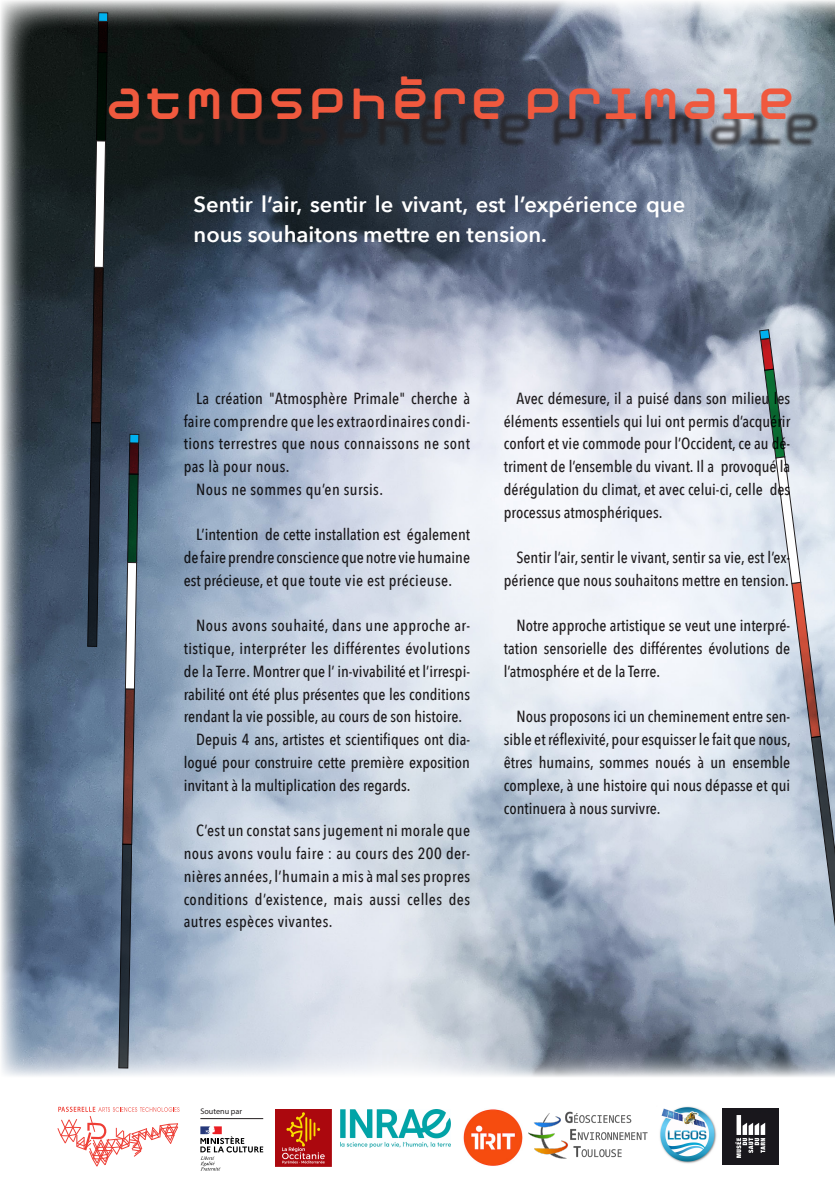
<style>
.page{position:relative;width:835px;height:1181px;background:#fff}
.page>*{position:absolute;margin:0;border:0;box-sizing:border-box;transform-origin:0 0}
.t1{font:45.39px "Moby";color:#f0593e}
.t2{font:600 21.95px/30.4px "Avenir Next";color:#fff}
.t3{font:500 16.1px/22.8px "Avenir Next Condensed";color:#231f20;text-align:justify}
.t4{font:500 16.1px "Avenir Next Condensed";letter-spacing:.025em;color:#231f20}
.t5{font:8.15px "Myriad Pro";color:#231f20}
</style>
<div class="page">
<img style="left:0;top:0;width:834px;height:1077px">
<div style="left:131px;top:98px;width:689px;height:50px;background:#231f20;opacity:.75"></div>
<svg style="left:118px;top:434px;width:21px;height:634px;background:#5f6a78"></svg>
<svg style="left:87px;top:12px;width:21px;height:634px;background:#323a40"></svg>
<svg style="left:759px;top:329px;width:75px;height:630px;background:#bec5d0"></svg>
<svg style="left:58px;top:1106px;width:121px;height:60px"></svg>
<svg style="left:200px;top:1126px;width:63px;height:44px"></svg>
<hr style="left:200px;top:1118px;width:63px;height:1px;background:#231f20">
<img style="left:275px;top:1109px;width:56px;height:57px">
<img style="left:463px;top:1109px;width:60px;height:57px">
<img style="left:528px;top:1111px;width:119px;height:48px">
<img style="left:660px;top:1106px;width:57px;height:58px">
<img style="left:340px;top:1109px;width:110px;height:38px">
<img style="left:722px;top:1108px;width:56px;height:56px">
<p class="t1" style="left:106px;top:75px;width:690px">ATMOSPHÈRE PRIMALE</p>
<p class="t2" style="left:193px;top:189px;width:493px">Sentir l’air, sentir le vivant, est l’expérience que nous souhaitons mettre en tension.</p>
<p class="t3" style="left:196px;top:387px;width:275px">La création "Atmosphère Primale" cherche à</p>
<p class="t4" style="left:184px;top:411px;width:288px">faire comprendre que les extraordinaires condi-</p>
<p class="t4" style="left:184px;top:434px;width:288px">tions terrestres que nous connaissons ne sont</p>
<p class="t4" style="left:184px;top:457px;width:107px">pas là pour nous.</p>
<p class="t4" style="left:196px;top:479px;width:188px">Nous ne sommes qu’en sursis.</p>
<p class="t3" style="left:184px;top:523px;width:288px;text-indent:13px">L’intention de cette installation est également de faire prendre conscience que notre vie humaine est précieuse, et que toute vie est précieuse.</p>
<p class="t4" style="left:196px;top:616px;width:275px">Nous avons souhaité, dans une approche ar-</p>
<p class="t4" style="left:184px;top:639px;width:288px">tistique, interpréter les différentes évolutions</p>
<p class="t3" style="left:184px;top:660px;width:288px">de la Terre. Montrer que l’ in-vivabilité et l’irrespi-</p>
<p class="t3" style="left:184px;top:682px;width:288px">rabilité ont été plus présentes que les conditions</p>
<p class="t3" style="left:184px;top:705px;width:280px">rendant la vie possible, au cours de son histoire.</p>
<p class="t3" style="left:196px;top:728px;width:275px">Depuis 4 ans, artistes et scientifiques ont dia-</p>
<p class="t3" style="left:184px;top:751px;width:288px">logué pour construire cette première exposition</p>
<p class="t3" style="left:184px;top:773px;width:228px">invitant à la multiplication des regards.</p>
<p class="t3" style="left:184px;top:819px;width:288px;text-indent:13px">C’est un constat sans jugement ni morale que nous avons voulu faire : au cours des 200 der&shy;nières années, l’humain a mis à mal ses propres conditions d’existence, mais aussi celles des autres espèces vivantes.</p>
<p class="t3" style="left:504px;top:387px;width:288px;text-indent:13px">Avec démesure, il a puisé dans son milieu les éléments essentiels qui lui ont permis d’acquérir confort et vie commode pour l’Occident, ce au dé&shy;triment de l’ensemble du vivant. Il a provoqué la dérégulation du climat, et avec celui-ci, celle des processus atmosphériques.</p>
<p class="t3" style="left:504px;top:546px;width:288px;text-align:right">Sentir l’air, sentir le vivant, sentir sa vie, est l’ex&shy;périence que nous souhaitons mettre en tension.</p>
<p class="t3" style="left:504px;top:614px;width:288px;text-indent:13px">Notre approche artistique se veut une interpré&shy;tation sensorielle des différentes évolutions de l’atmosphére et de la Terre.</p>
<p class="t3" style="left:504px;top:705px;width:288px;text-indent:13px">Nous proposons ici un cheminement entre sen&shy;sible et réflexivité, pour esquisser le fait que nous, êtres humains, sommes noués à un ensemble complexe, à une histoire qui nous dépasse et qui continuera à nous survivre.</p>
<p class="t5" style="left:200px;top:1106px;width:43px">Soutenu par</p>
</div>
